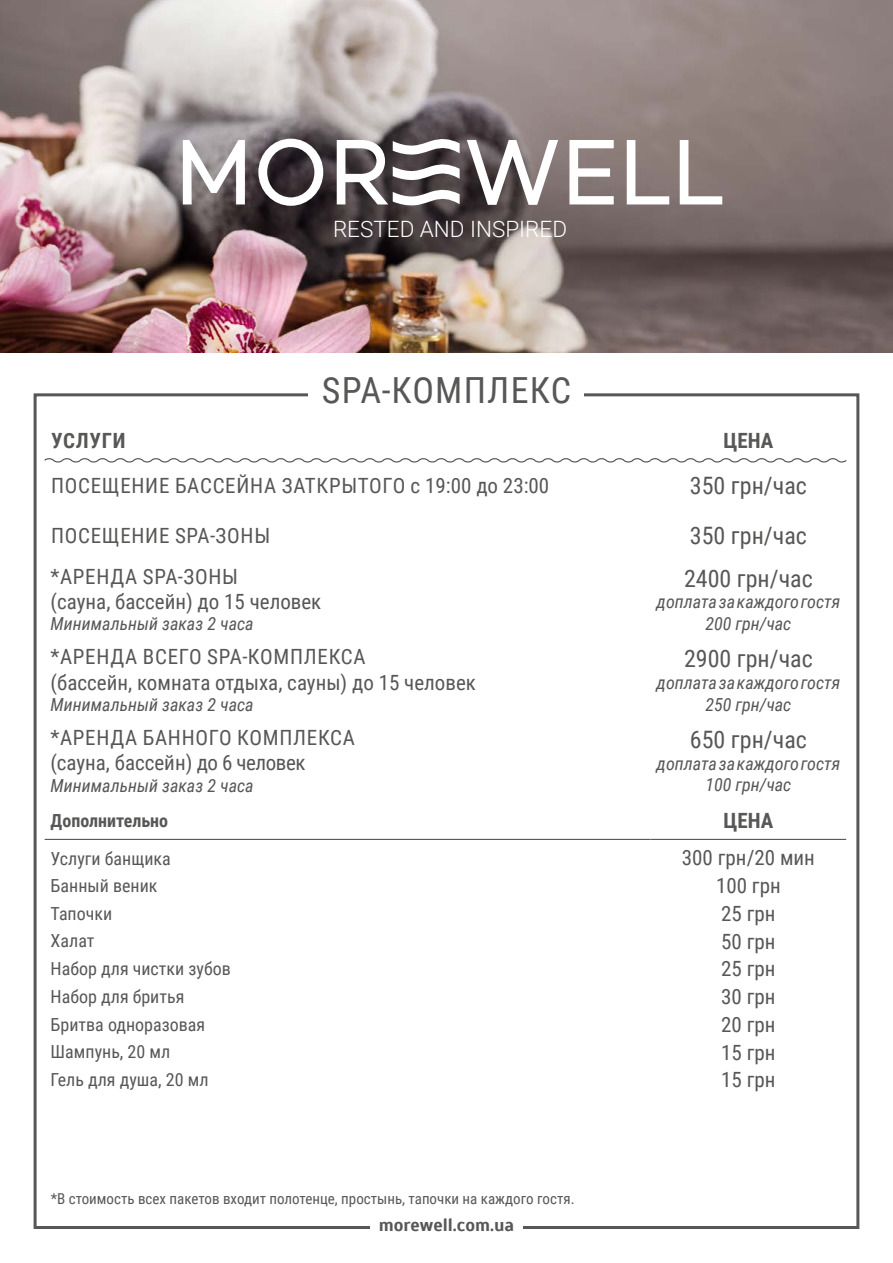
<style>
.page{position:relative;width:893px;height:1263px;background:#fff}
.page>*{position:absolute;margin:0;border:0;box-sizing:border-box;transform-origin:0 0}
.t1{font:36px "Roboto Condensed";letter-spacing:.035em;color:#575756}
.t2{font:24px "Roboto Condensed";color:#575756}
.t3{font:300 22.5px "Roboto";color:#fff}
.t4{font:21px/25.2px "Roboto Condensed";color:#575756}
.t5{font:21px "Roboto Condensed";letter-spacing:.035em;color:#575756}
.t6{font:700 21px "Roboto Condensed";letter-spacing:.01em;color:#575756}
.t7{font:italic 18px/21.6px "Roboto Condensed";color:#575756;text-align:center}
.t8{font:18px "Roboto Condensed";color:#575756}
.t9{font:700 18px "Scada";color:#575756}
.t10{font:700 18px "Roboto Condensed";color:#575756}
.t11{font:15px "Roboto Condensed";color:#575756}
</style>
<div class="page">
<svg style="left:44px;top:458px;width:803px;height:5px"></svg>
<hr style="left:45px;top:839px;width:606px;height:1px;background:#575756">
<hr style="left:651px;top:839px;width:195px;height:1px;background:#575756">
<img style="left:0;top:0;width:893px;height:353px">
<svg style="left:467px;top:140px;width:255px;height:65px"></svg>
<svg style="left:183px;top:138px;width:277px;height:68px"></svg>
<p class="t3" style="left:333px;top:214px;width:236px">RESTED AND INSPIRED</p>
<h1 class="t1" style="left:322px;top:365px;width:251px">SPA-КОМПЛЕКС</h1>
<p class="t6" style="left:51px;top:426px;width:76px">УСЛУГИ</p>
<p class="t6" style="left:723px;top:426px;width:51px">ЦЕНА</p>
<p class="t5" style="left:51px;top:471px;width:500px">ПОСЕЩЕНИЕ БАССЕЙНА ЗАТКРЫТОГО с 19:00 до 23:00</p>
<p class="t2" style="left:690px;top:469px;width:118px">350 грн/час</p>
<p class="t5" style="left:51px;top:520px;width:221px">ПОСЕЩЕНИЕ SPA-ЗОНЫ</p>
<p class="t2" style="left:690px;top:518px;width:118px">350 грн/час</p>
<p class="t4" style="left:51px;top:563px;width:272px">*АРЕНДА SPA-ЗОНЫ<br>(сауна, бассейн) до 15 человек</p>
<p class="t7" style="left:51px;top:612px;width:205px">Минимальный заказ 2 часа</p>
<p class="t2" style="left:684px;top:561px;width:130px">2400 грн/час</p>
<p class="t7" style="left:657px;top:590px;width:185px">доплата за каждого гостя<br>200 грн/час</p>
<p class="t4" style="left:51px;top:643px;width:427px">*АРЕНДА ВСЕГО SPA-КОМПЛЕКСА<br>(бассейн, комната отдыха, сауны) до 15 человек</p>
<p class="t7" style="left:51px;top:693px;width:205px">Минимальный заказ 2 часа</p>
<p class="t4" style="left:51px;top:724px;width:306px">*АРЕНДА БАННОГО КОМПЛЕКСА (сауна, бассейн) до 6 человек</p>
<p class="t7" style="left:51px;top:774px;width:205px">Минимальный заказ 2 часа</p>
<p class="t2" style="left:684px;top:642px;width:130px">2900 грн/час</p>
<p class="t7" style="left:657px;top:671px;width:185px">доплата за каждого гостя<br>250 грн/час</p>
<p class="t2" style="left:690px;top:723px;width:118px">650 грн/час</p>
<p class="t7" style="left:657px;top:752px;width:185px">доплата за каждого гостя<br>100 грн/час</p>
<p class="t10" style="left:51px;top:808px;width:119px">Дополнительно</p>
<p class="t6" style="left:723px;top:806px;width:51px">ЦЕНА</p>
<p class="t8" style="left:51px;top:846px;width:122px">Услуги банщика</p>
<p class="t4" style="left:682px;top:844px;width:135px">300 грн/20 мин</p>
<p class="t8" style="left:51px;top:873px;width:108px">Банный веник</p>
<p class="t4" style="left:716px;top:872px;width:66px">100 грн</p>
<p class="t8" style="left:51px;top:901px;width:63px">Тапочки</p>
<p class="t4" style="left:721px;top:900px;width:56px">25 грн</p>
<p class="t8" style="left:51px;top:928px;width:45px">Халат</p>
<p class="t4" style="left:721px;top:928px;width:56px">50 грн</p>
<p class="t8" style="left:51px;top:956px;width:182px">Набор для чистки зубов</p>
<p class="t4" style="left:721px;top:955px;width:56px">25 грн</p>
<p class="t8" style="left:51px;top:984px;width:135px">Набор для бритья</p>
<p class="t4" style="left:721px;top:983px;width:56px">30 грн</p>
<p class="t8" style="left:51px;top:1012px;width:156px">Бритва одноразовая</p>
<p class="t4" style="left:721px;top:1011px;width:56px">20 грн</p>
<p class="t8" style="left:51px;top:1039px;width:121px">Шампунь, 20 мл</p>
<p class="t4" style="left:721px;top:1039px;width:56px">15 грн</p>
<p class="t8" style="left:51px;top:1067px;width:159px">Гель для душа, 20 мл</p>
<p class="t4" style="left:721px;top:1066px;width:56px">15 грн</p>
<p class="t11" style="left:51px;top:1188px;width:525px">*В стоимость всех пакетов входит полотенце, простынь, тапочки на каждого гостя.</p>
<p class="t9" style="left:379px;top:1214px;width:137px">morewell.com.ua</p>
</div>
